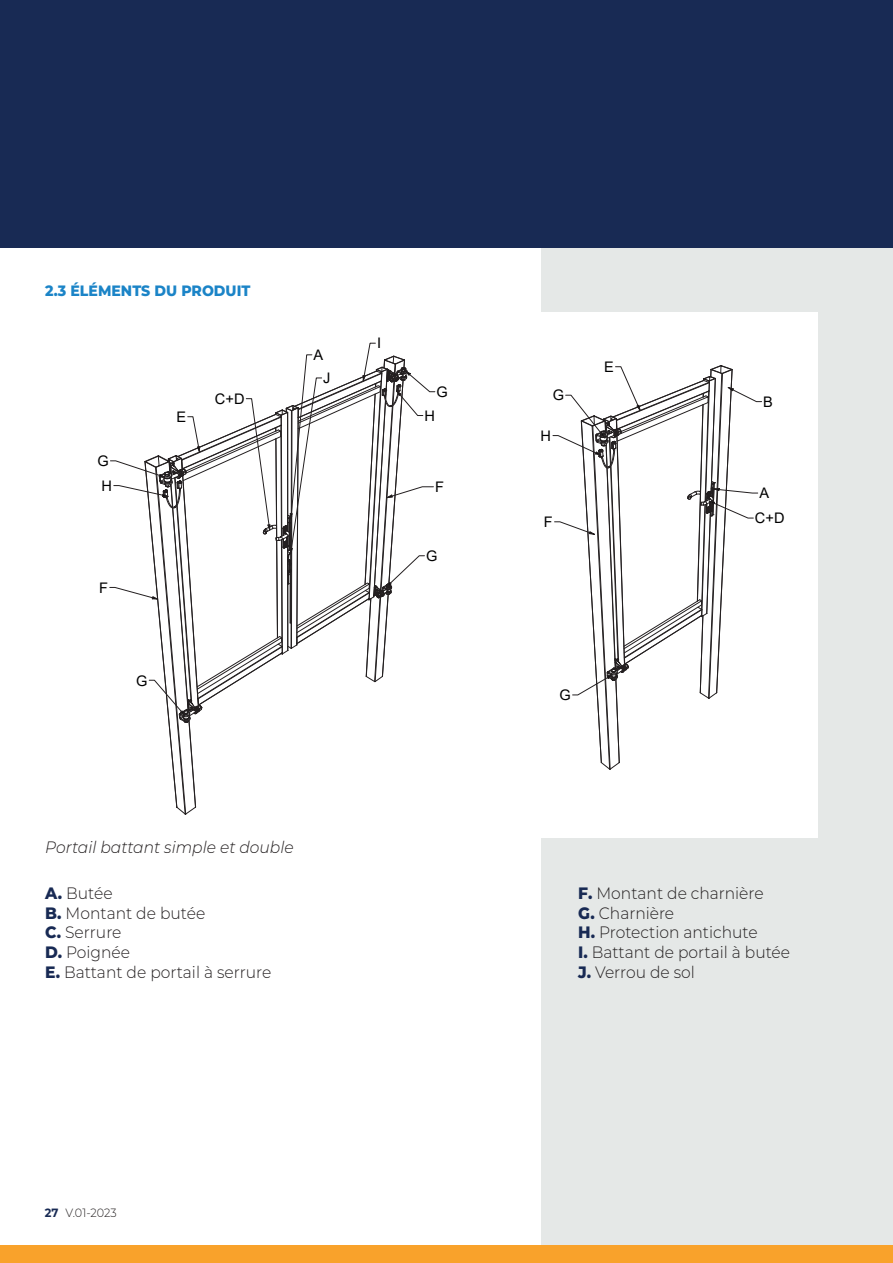
<style>
.page{position:relative;width:893px;height:1263px;background:#fff}
.page>*{position:absolute;margin:0;border:0;box-sizing:border-box;transform-origin:0 0}
.t1{font:300 16.5px/19.8px "Montserrat";color:#231f20;scale:.94 1}
.t2{font:italic 300 16.5px "Montserrat";color:#231f20;scale:.94 1}
.t3{font:800 15px "Montserrat";color:#1b84c7;scale:.94 1}
.t4{font:14.55px/24.8px "Arial";color:#000001}
.t5{font:300 12px "Montserrat";color:#231f20;scale:.94 1}
.s1{font-weight:800;color:#182a54}
.s2{font-weight:700;color:#182a54}
</style>
<div class="page">
<div style="left:0;top:1px;width:893px;height:247px;background:#182a54"></div>
<div style="left:541px;top:249px;width:352px;height:997px;background:#e5e8e7"></div>
<div style="left:0;top:1246px;width:893px;height:17px;background:#f9a22b"></div>
<div style="left:75px;top:312px;width:743px;height:525px;background:#fff"></div>
<svg style="left:109px;top:343px;width:326px;height:472px"></svg>
<svg style="left:553px;top:365px;width:209px;height:405px"></svg>
<p class="t3" style="left:45px;top:280px;width:220px">2.3 ÉLÉMENTS DU PRODUIT</p>
<p class="t4" style="left:97px;top:448px;width:16px">G<br>H</p>
<p class="t4" style="left:176px;top:404px;width:11px">E</p>
<p class="t4" style="left:215px;top:386px;width:31px">C+D</p>
<p class="t4" style="left:99px;top:575px;width:10px">F</p>
<p class="t4" style="left:136px;top:668px;width:13px">G</p>
<p class="t4" style="left:313px;top:342px;width:11px">A</p>
<p class="t4" style="left:323px;top:366px;width:9px">J</p>
<p class="t4" style="left:377px;top:331px;width:6px">I</p>
<p class="t4" style="left:436px;top:379px;width:13px">G</p>
<p class="t4" style="left:424px;top:403px;width:12px">H</p>
<p class="t4" style="left:435px;top:474px;width:10px">F</p>
<p class="t4" style="left:426px;top:543px;width:13px">G</p>
<p class="t2" style="left:45px;top:836px;width:266px">Portail battant simple et double</p>
<p class="t4" style="left:553px;top:383px;width:13px">G</p>
<p class="t4" style="left:541px;top:423px;width:12px">H</p>
<p class="t4" style="left:544px;top:509px;width:10px">F</p>
<p class="t4" style="left:604px;top:354px;width:11px">E</p>
<p class="t4" style="left:559px;top:682px;width:13px">G</p>
<p class="t4" style="left:763px;top:389px;width:11px">B</p>
<p class="t4" style="left:755px;top:480px;width:31px;text-indent:4px">A<br>C+D</p>
<p class="t1" style="left:45px;top:882px;width:242px"><span class="s1">A.</span> Butée<br><span class="s1">B.</span> Montant de butée<br><span class="s1">C.</span> Serrure<br><span class="s1">D.</span> Poignée<br><span class="s1">E.</span> Battant de portail à serrure</p>
<p class="t1" style="left:578px;top:882px;width:227px"><span class="s1">F.</span> Montant de charnière<br><span class="s1">G.</span> Charnière<br><span class="s1">H.</span> Protection antichute<br><span class="s1">I.</span> Battant de portail à butée<br><span class="s1">J.</span> Verrou de sol</p>
<p class="t5" style="left:45px;top:1204px;width:78px"><span class="s2">27</span> V.01-2023</p>
</div>
